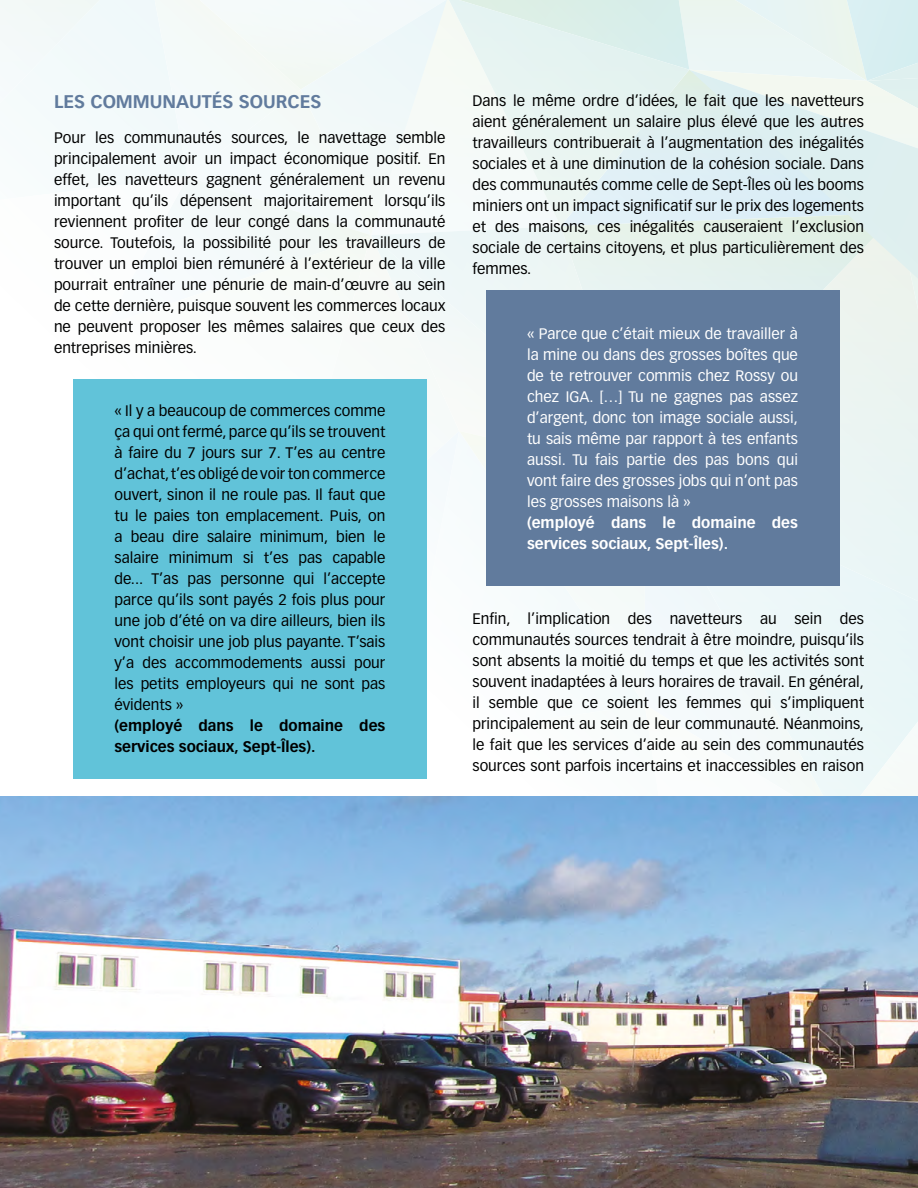
<style>
.page{position:relative;width:918px;height:1188px;background:#fff}
.page>*{position:absolute;margin:0;border:0;box-sizing:border-box;transform-origin:0 0}
.sous-titre{font:700 18px "Vectora LT Std";color:#617b9d}
.Texte_courant{font:15px/21px "Vectora LT Std";color:#000;text-align:justify}
.Texte_courant-2{font:15px/21px "Vectora LT Std";color:#fff;text-align:justify}
.Texte_courant-3{font:700 15px/21px "Vectora LT Std";color:#000}
.Texte_courant-4{font:700 15px/21px "Vectora LT Std";color:#fff}
</style>
<div class="page">
<div style="left:839px;top:432px;width:79px;height:127px;background:#eaf5f4"></div>
<div style="left:839px;top:432px;width:59px;height:42px;background:#ebf4f3"></div>
<svg style="left:0;top:0;width:918px;height:432px"></svg>
<svg style="left:371px;top:235px;width:274px;height:239px"></svg>
<svg style="left:459px;top:431px;width:27px;height:43px"></svg>
<svg style="left:426px;top:559px;width:492px;height:237px"></svg>
<img style="left:0;top:796px;width:918px;height:392px">
<div style="left:73px;top:379px;width:353px;height:400px;background:#61c3d9"></div>
<div style="left:486px;top:291px;width:353px;height:295px;background:#617b9d"></div>
<p class="sous-titre" style="left:54px;top:91px;width:269px">LES COMMUNAUTÉS SOURCES</p>
<p class="Texte_courant" style="left:54px;top:127px;width:393px">Pour les communautés sources, le navettage semble principalement avoir un impact économique positif. En effet, les navetteurs gagnent généralement un revenu important qu’ils dépensent majoritairement lorsqu’ils reviennent profiter de leur congé dans la communauté source. Toutefois, la possibilité pour les travailleurs de trouver un emploi bien rémunéré à l’extérieur de la ville pourrait entraîner une pénurie de main-d’œuvre au sein de cette dernière, puisque souvent les commerces locaux ne peuvent proposer les mêmes salaires que ceux des entreprises minières.</p>
<p class="Texte_courant" style="left:114px;top:400px;width:272px">« Il y a beaucoup de commerces comme ça qui ont fermé, parce qu’ils se trouvent à faire du 7 jours sur 7. T’es au centre d’achat, t’es obligé de voir ton commerce ouvert, sinon il ne roule pas. Il faut que tu le paies ton emplacement. Puis, on a beau dire salaire minimum, bien le salaire minimum si t’es pas capable de... T’as pas personne qui l’accepte parce qu’ils sont payés 2 fois plus pour une job d’été on va dire ailleurs, bien ils vont choisir une job plus payante. T’sais y’a des accommodements aussi pour les petits employeurs qui ne sont pas évidents »</p>
<p class="Texte_courant-3" style="left:114px;top:715px;width:272px">(employé dans le domaine des services sociaux, Sept-Îles).</p>
<p class="Texte_courant" style="left:472px;top:90px;width:393px">Dans le même ordre d’idées, le fait que les navetteurs aient généralement un salaire plus élevé que les autres travailleurs contribuerait à l’augmentation des inégalités sociales et à une diminution de la cohésion sociale. Dans des communautés comme celle de Sept-Îles où les booms miniers ont un impact significatif sur le prix des logements et des maisons, ces inégalités causeraient l’exclusion sociale de certains citoyens, et plus particulièrement des femmes.</p>
<p class="Texte_courant-2" style="left:527px;top:324px;width:272px">« Parce que c’était mieux de travailler à la mine ou dans des grosses boîtes que de te retrouver commis chez Rossy ou chez IGA. […] Tu ne gagnes pas assez d’argent, donc ton image sociale aussi, tu sais même par rapport à tes enfants aussi. Tu fais partie des pas bons qui vont faire des grosses jobs qui n’ont pas les grosses maisons là »</p>
<p class="Texte_courant-4" style="left:527px;top:512px;width:272px">(employé dans le domaine des services sociaux, Sept-Îles).</p>
<p class="Texte_courant" style="left:472px;top:608px;width:393px">Enfin, l’implication des navetteurs au sein des communautés sources tendrait à être moindre, puisqu’ils sont absents la moitié du temps et que les activités sont souvent inadaptées à leurs horaires de travail. En général, il semble que ce soient les femmes qui s’impliquent principalement au sein de leur communauté. Néanmoins, le fait que les services d’aide au sein des communautés sources sont parfois incertains et inaccessibles en raison</p>
</div>
